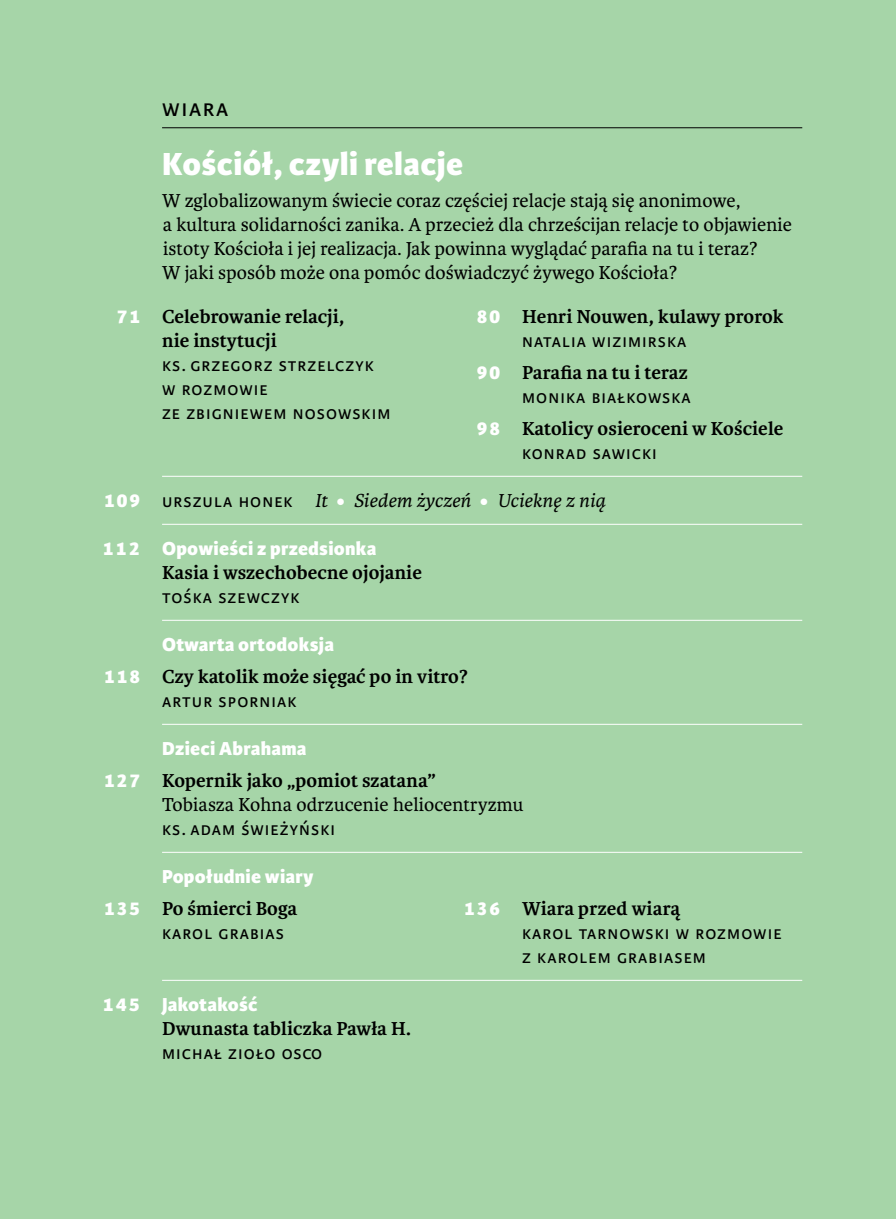
<style>
.page{position:relative;width:896px;height:1219px;background:#a6d5a8}
.page>*{position:absolute;margin:0;border:0;box-sizing:border-box;transform-origin:0 0}
.t1{font:800 34px "Karmina Sans";letter-spacing:.015em;color:#fff}
.t2{font:26px "Karmina Sans";color:#000}
.t3{font:20px/24px "Karmina";letter-spacing:.005em;color:#000}
.t4{font:700 20px/24px "Karmina";letter-spacing:.005em;color:#000}
.t5{font:20px/24px "Karmina Sans";letter-spacing:.055em;color:#000}
.t6{font:800 20px "Karmina Sans";letter-spacing:.015em;color:#fff}
.t7{font:italic 20px "Karmina";letter-spacing:.005em;color:#000}
.s1{font-family:"Karmina Sans";font-weight:800;color:#fff}
.s2{font-family:"Karmina Sans";font-weight:800;font-style:normal;color:#fff}
.s3{font-family:"Karmina Sans";font-style:normal}
.s4{font-family:"Karmina Sans";font-style:normal;font-size:16px;color:#fff}
.s5{font-weight:700}
</style>
<div class="page">
<hr style="left:162px;top:127px;width:640px;height:1px;background:#000">
<hr style="left:162px;top:476px;width:640px;height:1px;background:#fff">
<hr style="left:162px;top:524px;width:640px;height:1px;background:#fff">
<hr style="left:162px;top:620px;width:640px;height:1px;background:#fff">
<hr style="left:162px;top:724px;width:640px;height:1px;background:#fff">
<hr style="left:162px;top:852px;width:640px;height:1px;background:#fff">
<hr style="left:162px;top:980px;width:640px;height:1px;background:#fff">
<h2 class="t2" style="left:162px;top:93px;width:68px">Wiara</h2>
<h1 class="t1" style="left:162px;top:144px;width:303px">Kościół, czyli relacje</h1>
<p class="t3" style="left:162px;top:189px;width:631px">W zglobalizowanym świecie coraz częściej relacje stają się anonimowe,<br>a kultura solidarności zanika. A przecież dla chrześcijan relacje to objawienie istoty Kościoła i jej realizacja. Jak powinna wyglądać parafia na tu i teraz?<br>W jaki sposób może ona pomóc doświadczyć żywego Kościoła?</p>
<p class="t4" style="left:162px;top:305px;width:184px;text-indent:-45px"><span class="s1">71</span> Celebrowanie relacji, nie instytucji</p>
<p class="t5" style="left:162px;top:353px;width:227px">Ks. Grzegorz Strzelczyk w rozmowie<br>ze Zbigniewem Nosowskim</p>
<p class="t4" style="left:477px;top:305px;width:308px"><span class="s1">80</span> Henri Nouwen, kulawy prorok</p>
<p class="t5" style="left:522px;top:329px;width:166px">Natalia Wizimirska</p>
<p class="t4" style="left:477px;top:361px;width:213px"><span class="s1">90</span> Parafia na tu i teraz</p>
<p class="t5" style="left:522px;top:385px;width:170px">Monika Białkowska</p>
<p class="t4" style="left:477px;top:417px;width:308px"><span class="s1">98</span> Katolicy osieroceni w Kościele</p>
<p class="t5" style="left:522px;top:441px;width:136px">Konrad Sawicki</p>
<p class="t7" style="left:104px;top:489px;width:503px"><span class="s2">109</span> <span class="s3">U rszula H onek</span> It <span class="s4">○</span> Siedem życzeń <span class="s4">○</span> Ucieknę z nią</p>
<p class="t6" style="left:103px;top:537px;width:275px">112 Opowieści z przedsionka</p>
<p class="t4" style="left:162px;top:561px;width:261px">Kasia i wszechobecne ojojanie</p>
<p class="t5" style="left:162px;top:585px;width:139px">Tośka Szewczyk</p>
<p class="t6" style="left:162px;top:633px;width:173px">Otwarta ortodoksja</p>
<p class="t4" style="left:104px;top:665px;width:365px"><span class="s1">118</span> Czy katolik może sięgać po in vitro?</p>
<p class="t5" style="left:162px;top:689px;width:136px">Artur Sporniak</p>
<p class="t6" style="left:162px;top:737px;width:146px">Dzieci Abrahama</p>
<p class="t3" style="left:162px;top:769px;width:363px;text-indent:-58px"><span class="s1">127</span> <span class="s5">Kopernik jako „pomiot szatana”<br></span>Tobiasza Kohna odrzucenie heliocentryzmu</p>
<p class="t5" style="left:162px;top:817px;width:175px">Ks. Adam Świeżyński</p>
<p class="t6" style="left:162px;top:865px;width:153px">Popołudnie wiary</p>
<p class="t4" style="left:104px;top:897px;width:195px"><span class="s1">135</span> Po śmierci Boga</p>
<p class="t5" style="left:162px;top:921px;width:123px">Karol Grabias</p>
<p class="t4" style="left:464px;top:897px;width:218px"><span class="s1">136</span> Wiara przed wiarą</p>
<p class="t5" style="left:522px;top:921px;width:261px">Karol Tarnowski w rozmowie z Karolem Grabiasem</p>
<p class="t6" style="left:103px;top:993px;width:156px">145 Jakotakość</p>
<p class="t4" style="left:162px;top:1017px;width:250px">Dwunasta tabliczka Pawła H.</p>
<p class="t5" style="left:162px;top:1041px;width:151px">Michał Zioło OSCO</p>
</div>
